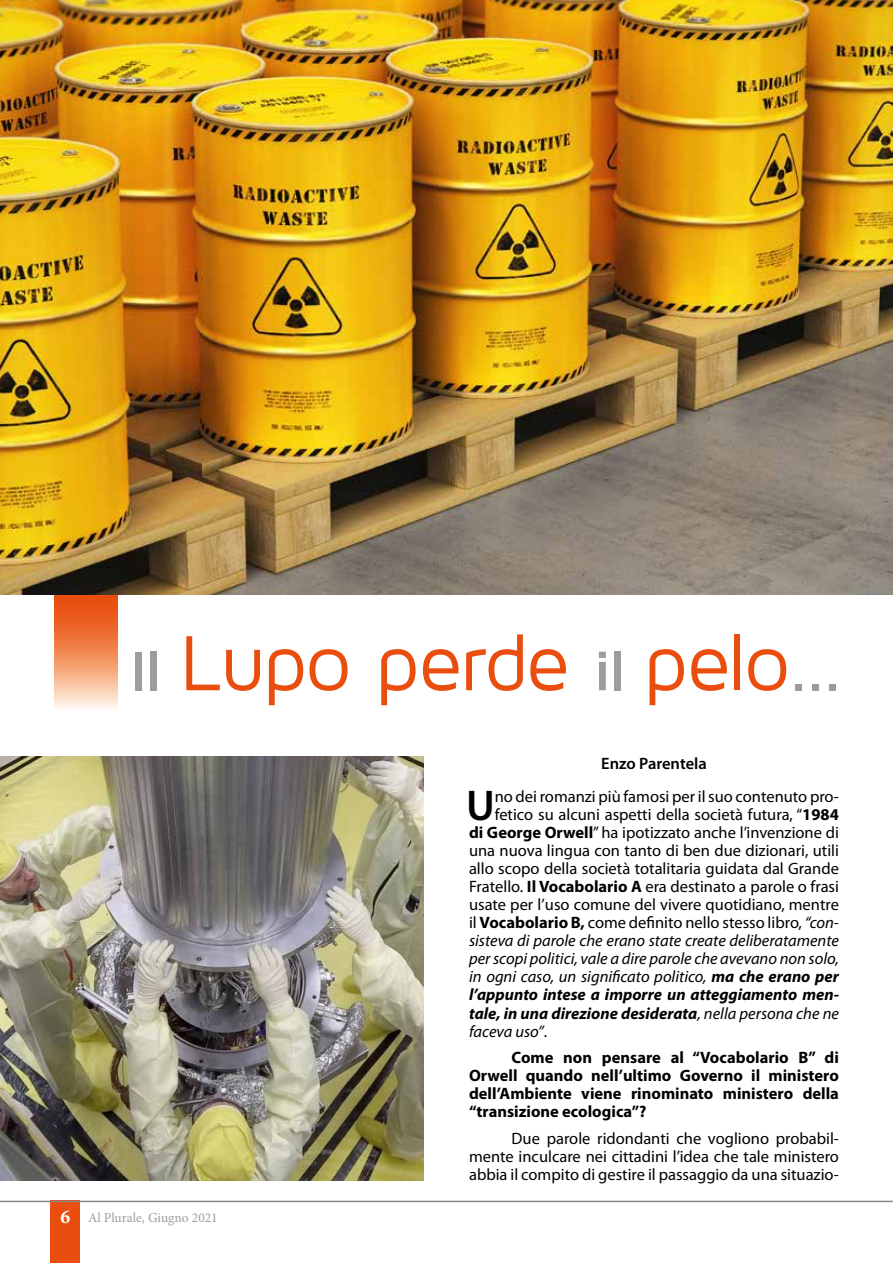
<style>
.page{position:relative;width:893px;height:1263px;background:#fff}
.page>*{position:absolute;margin:0;border:0;box-sizing:border-box;transform-origin:0 0}
.t1{font:81px "Maven Pro";letter-spacing:-.04em;color:#e94e0f}
.t2{font:600 43.2px "Myriad Pro";color:#000}
.t3{font:16.5px/18px "Myriad Pro";color:#000;text-align:justify}
.t4{font:italic 16.5px "Myriad Pro";color:#000}
.t5{font:700 16.5px/18px "Myriad Pro";color:#000;text-align:justify}
.t6{font:italic 700 16.5px "Myriad Pro";color:#000}
.t7{font:600 16.5px "Myriad Pro";color:#000}
.t8{font:13.5px "Minion Pro";color:#9d9d9c}
.s1{font-weight:700;font-size:57px;color:#9d9d9c}
.s2{font-weight:700;font-size:19.5px;color:#fff}
.s3{font-weight:700}
.s4{font-style:italic}
.s5{font-weight:400}
.s6{font-style:normal}
</style>
<div class="page">
<svg style="left:54px;top:594px;width:64px;height:115px;background:#f09061"></svg>
<div style="left:51px;top:1201px;width:29px;height:62px;background:#e94e0f"></div>
<hr style="left:0;top:1201px;width:893px;height:1px;background:#878787">
<img style="left:0;top:0;width:893px;height:594px">
<img style="left:0;top:756px;width:423px;height:424px">
<h1 class="t1" style="left:130px;top:621px;width:714px"><span class="s1">Il</span> Lupo perde <span class="s1">il</span> pelo<span class="s1">...</span></h1>
<p class="t7" style="left:601px;top:753px;width:107px">Enzo Parentela</p>
<p class="t8" style="left:60px;top:1209px;width:159px"><span class="s2">6</span> Al Plurale, Giugno 2021</p>
<h2 class="t2" style="left:466px;top:778px;width:30px">U</h2>
<p class="t3" style="left:495px;top:787px;width:346px">no dei romanzi più famosi per il suo contenuto pro-</p>
<p class="t3" style="left:495px;top:805px;width:346px">fetico su alcuni aspetti della società futura, “<span class="s3">1984</span></p>
<p class="t3" style="left:469px;top:823px;width:371px"><span class="s3">di George Orwell</span>” ha ipotizzato anche l’invenzione di</p>
<p class="t3" style="left:469px;top:841px;width:371px">una nuova lingua con tanto di ben due dizionari, utili</p>
<p class="t3" style="left:469px;top:859px;width:371px">allo scopo della società totalitaria guidata dal Grande</p>
<p class="t3" style="left:469px;top:877px;width:371px">Fratello. <span class="s3">Il Vocabolario A</span> era destinato a parole o frasi</p>
<p class="t3" style="left:469px;top:895px;width:371px">usate per l’uso comune del vivere quotidiano, mentre</p>
<p class="t3" style="left:469px;top:913px;width:371px">il <span class="s3">Vocabolario B,</span> come definito nello stesso libro, <span class="s4">“con-</span></p>
<p class="t4" style="left:469px;top:930px;width:371px">sisteva di parole che erano state create deliberatamente</p>
<p class="t4" style="left:469px;top:948px;width:371px">per scopi politici, vale a dire parole che avevano non solo,</p>
<p class="t4" style="left:469px;top:967px;width:371px">in ogni caso, un significato politico, <span class="s3">ma che erano per</span></p>
<p class="t6" style="left:469px;top:984px;width:371px">l’appunto intese a imporre un atteggiamento men-</p>
<p class="t6" style="left:469px;top:1002px;width:371px">tale, in una direzione desiderata<span class="s5">, nella persona che ne</span></p>
<p class="t4" style="left:469px;top:1021px;width:80px">faceva uso”<span class="s6">.</span></p>
<p class="t5" style="left:469px;top:1048px;width:371px;text-indent:43px">Come non pensare al “Vocabolario B” di Orwell quando nell’ultimo Governo il ministero dell’Ambiente viene rinominato ministero della “transizione ecologica”?</p>
<p class="t3" style="left:469px;top:1129px;width:371px;text-indent:43px">Due parole ridondanti che vogliono probabil&shy;mente inculcare nei cittadini l’idea che tale ministero abbia il compito di gestire il passaggio da una situazio-</p>
</div>
